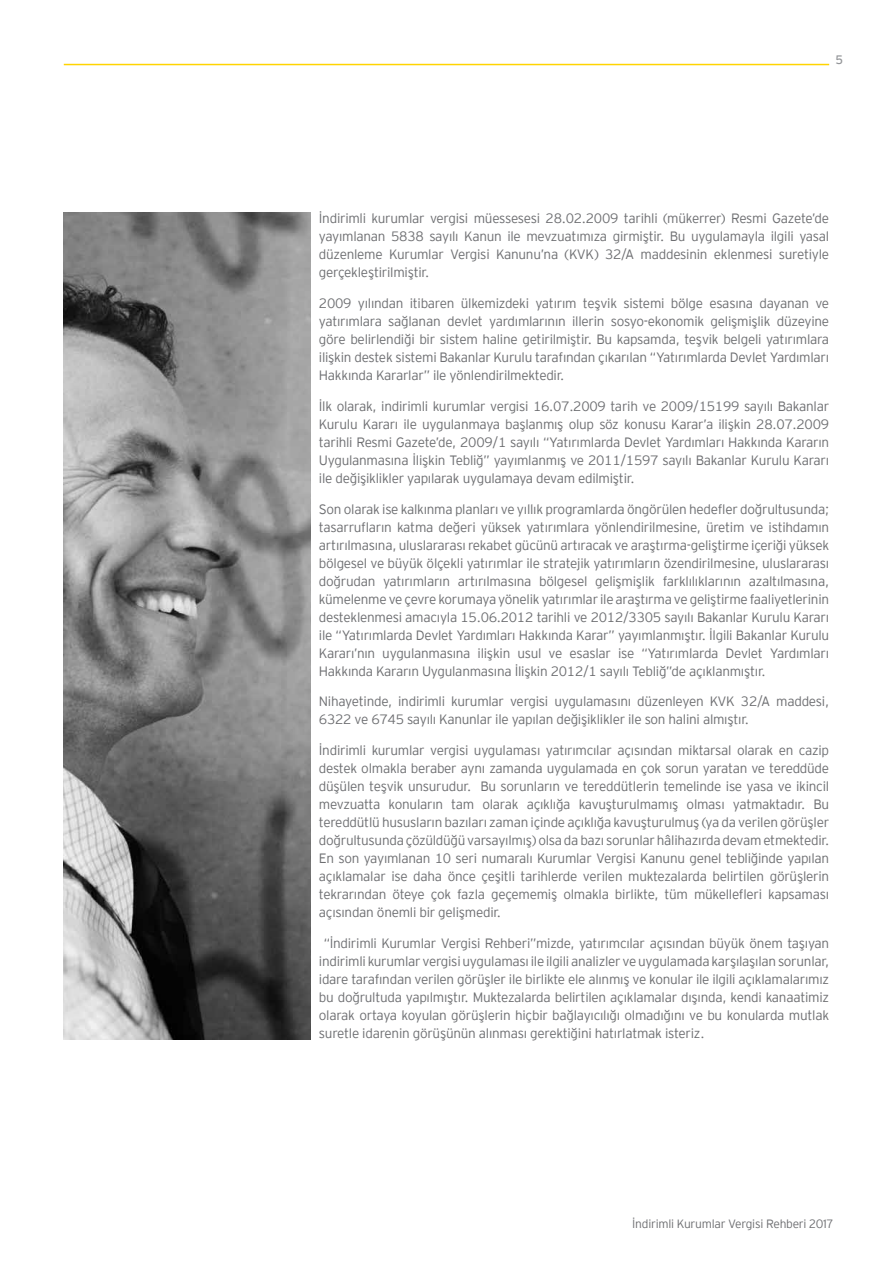
<style>
.page{position:relative;width:893px;height:1263px;background:#fff}
.page>*{position:absolute;margin:0;border:0;box-sizing:border-box;transform-origin:0 0}
.t1{font:300 13.5px/18px "EY Interstate";letter-spacing:-.02em;color:#6d6e71;text-align:justify}
.t2{font:12.3px "EY Interstate";color:#939598}
.t3{font:300 12px "EY Interstate";letter-spacing:-.02em;color:#6d6e71}
</style>
<div class="page">
<hr style="left:64px;top:64px;width:765px;height:1px;background:#ffd400">
<img style="left:64px;top:213px;width:246px;height:827px">
<p class="t2" style="left:836px;top:51px;width:9px">5</p>
<p class="t1" style="left:319px;top:209px;width:512px">İndirimli kurumlar vergisi müessesesi 28.02.2009 tarihli (mükerrer) Resmi Gazete’de yayımlanan 5838 sayılı Kanun ile mevzuatımıza girmiştir. Bu uygulamayla ilgili yasal düzenleme Kurumlar Vergisi Kanunu’na (KVK) 32/A maddesinin eklenmesi suretiyle gerçekleştirilmiştir.</p>
<p class="t1" style="left:319px;top:294px;width:512px">2009 yılından itibaren ülkemizdeki yatırım teşvik sistemi bölge esasına dayanan ve yatırımlara sağlanan devlet yardımlarının illerin sosyo-ekonomik gelişmişlik düzeyine göre belirlendiği bir sistem haline getirilmiştir. Bu kapsamda, teşvik belgeli yatırımlara ilişkin destek sistemi Bakanlar Kurulu tarafından çıkarılan “Yatırımlarda Devlet Yardımları Hakkında Kararlar” ile yönlendirilmektedir.</p>
<p class="t1" style="left:319px;top:396px;width:512px">İlk olarak, indirimli kurumlar vergisi 16.07.2009 tarih ve 2009/15199 sayılı Bakanlar Kurulu Kararı ile uygulanmaya başlanmış olup söz konusu Karar’a ilişkin 28.07.2009 tarihli Resmi Gazete’de, 2009/1 sayılı “Yatırımlarda Devlet Yardımları Hakkında Kararın Uygulanmasına İlişkin Tebliğ” yayımlanmış ve 2011/1597 sayılı Bakanlar Kurulu Kararı ile değişiklikler yapılarak uygulamaya devam edilmiştir.</p>
<p class="t1" style="left:319px;top:499px;width:512px">Son olarak ise kalkınma planları ve yıllık programlarda öngörülen hedefler doğrultusunda; tasarrufların katma değeri yüksek yatırımlara yönlendirilmesine, üretim ve istihdamın artırılmasına, uluslararası rekabet gücünü artıracak ve araştırma-geliştirme içeriği yüksek bölgesel ve büyük ölçekli yatırımlar ile stratejik yatırımların özendirilmesine, uluslararası doğrudan yatırımların artırılmasına bölgesel gelişmişlik farklılıklarının azaltılmasına, kümelenme ve çevre korumaya yönelik yatırımlar ile araştırma ve geliştirme faaliyetlerinin desteklenmesi amacıyla 15.06.2012 tarihli ve 2012/3305 sayılı Bakanlar Kurulu Kararı ile “Yatırımlarda Devlet Yardımları Hakkında Karar” yayımlanmıştır. İlgili Bakanlar Kurulu Kararı’nın uygulanmasına ilişkin usul ve esaslar ise “Yatırımlarda Devlet Yardımları Hakkında Kararın Uygulanmasına İlişkin 2012/1 sayılı Tebliğ”de açıklanmıştır.</p>
<p class="t1" style="left:319px;top:692px;width:512px">Nihayetinde, indirimli kurumlar vergisi uygulamasını düzenleyen KVK 32/A maddesi,<br>6322 ve 6745 sayılı Kanunlar ile yapılan değişiklikler ile son halini almıştır.</p>
<p class="t1" style="left:319px;top:740px;width:512px">İndirimli kurumlar vergisi uygulaması yatırımcılar açısından miktarsal olarak en cazip destek olmakla beraber aynı zamanda uygulamada en çok sorun yaratan ve tereddüde düşülen teşvik unsurudur. Bu sorunların ve tereddütlerin temelinde ise yasa ve ikincil mevzuatta konuların tam olarak açıklığa kavuşturulmamış olması yatmaktadır. Bu tereddütlü hususların bazıları zaman içinde açıklığa kavuşturulmuş (ya da verilen görüşler doğrultusunda çözüldüğü varsayılmış) olsa da bazı sorunlar hâlihazırda devam etmektedir.<br>En son yayımlanan 10 seri numaralı Kurumlar Vergisi Kanunu genel tebliğinde yapılan açıklamalar ise daha önce çeşitli tarihlerde verilen muktezalarda belirtilen görüşlerin tekrarından öteye çok fazla geçememiş olmakla birlikte, tüm mükellefleri kapsaması açısından önemli bir gelişmedir.</p>
<p class="t1" style="left:319px;top:933px;width:512px;text-indent:5px">“İndirimli Kurumlar Vergisi Rehberi”mizde, yatırımcılar açısından büyük önem taşıyan indirimli kurumlar vergisi uygulaması ile ilgili analizler ve uygulamada karşılaşılan sorunlar, idare tarafından verilen görüşler ile birlikte ele alınmış ve konular ile ilgili açıklamalarımız bu doğrultuda yapılmıştır. Muktezalarda belirtilen açıklamalar dışında, kendi kanaatimiz olarak ortaya koyulan görüşlerin hiçbir bağlayıcılığı olmadığını ve bu konularda mutlak suretle idarenin görüşünün alınması gerektiğini hatırlatmak isteriz.</p>
<p class="t3" style="left:632px;top:1215px;width:203px">İndirimli Kurumlar Vergisi Rehberi 2017</p>
</div>
